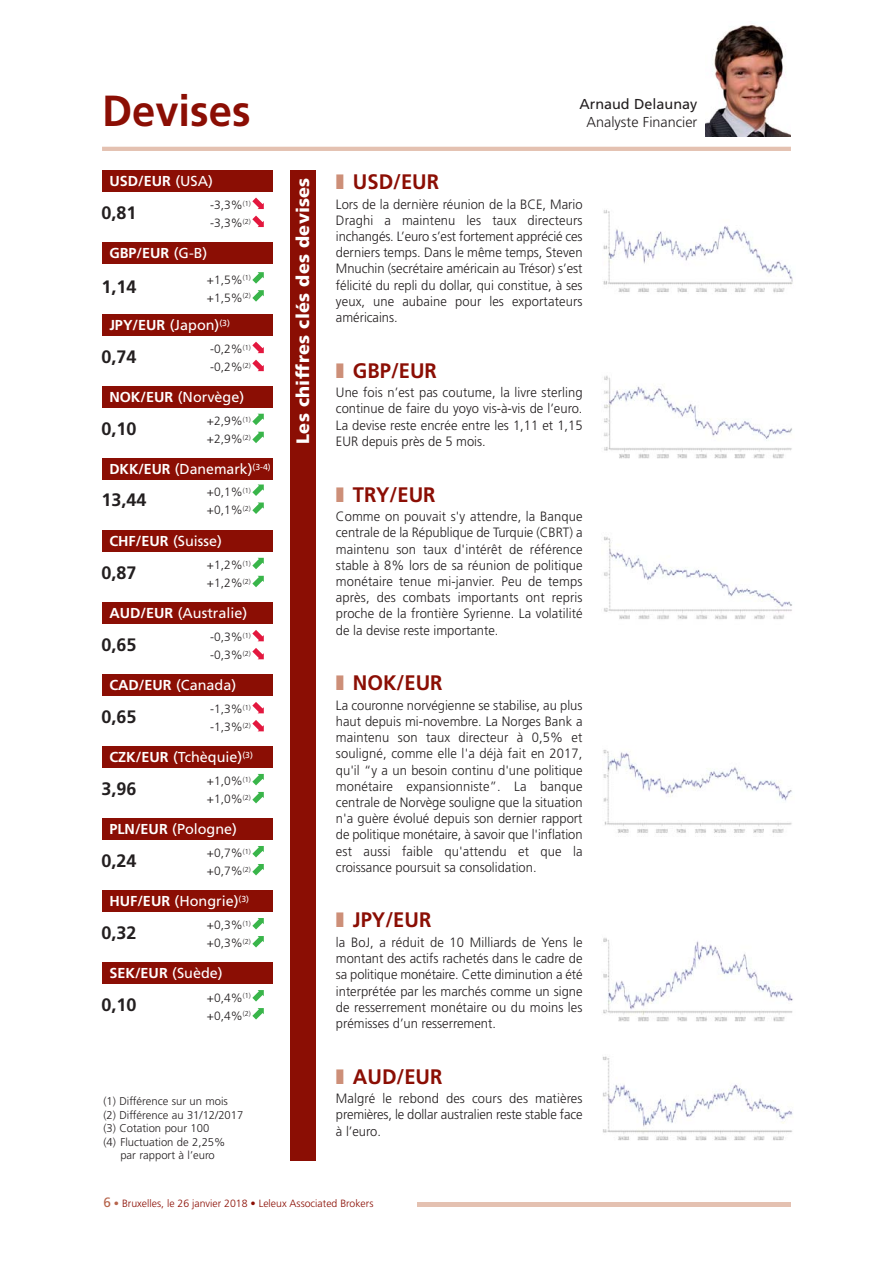
<style>
.page{position:relative;width:893px;height:1263px;background:#fff}
.page>*{position:absolute;margin:0;border:0;box-sizing:border-box;transform-origin:0 0}
.t1{font:700 43.5px "Frutiger";color:#8b0e04;scale:.96 1}
.t2{font:700 21px "Frutiger";color:#8b0e04;scale:.96 1}
.t3{font:700 18px "Frutiger";color:#231f20}
.t4{font:900 18px "Frutiger";letter-spacing:.01em;color:#fff}
.t5{font:14.4px "Frutiger";color:#fff}
.t6{font:700 14.4px "Frutiger";color:#fff}
.t7{font:300 14.4px "Frutiger";color:#231f20}
.t8{font:14.4px "Frutiger";color:#231f20}
.t9{font:300 13.5px/16.2px "Frutiger";color:#231f20;text-align:justify;scale:.96 1}
.t10{font:300 12px/18px "Frutiger";color:#231f20}
.t11{font:300 11.25px "Frutiger";color:#231f20}
.t12{font:300 10.5px "Frutiger";color:#8b0e04}
.s1{font-weight:400}
.s2{font-weight:700}
.s3{color:#cd8f78}
.s4{font-weight:400;font-size:13.5px;color:#b6644b}
.s5{color:#b6644b}
</style>
<div class="page">
<hr style="left:102px;top:1202px;width:689px;height:4px;background:#e4c1b1">
<div style="left:102px;top:1195px;width:315px;height:23px;background:#fff"></div>
<div style="left:102px;top:170px;width:170px;height:21px;background:#8b0e04"></div>
<div style="left:102px;top:242px;width:170px;height:21px;background:#8b0e04"></div>
<div style="left:102px;top:314px;width:170px;height:21px;background:#8b0e04"></div>
<div style="left:102px;top:386px;width:170px;height:21px;background:#8b0e04"></div>
<div style="left:102px;top:458px;width:170px;height:21px;background:#8b0e04"></div>
<div style="left:102px;top:530px;width:170px;height:22px;background:#8b0e04"></div>
<div style="left:102px;top:602px;width:170px;height:22px;background:#8b0e04"></div>
<div style="left:102px;top:674px;width:170px;height:22px;background:#8b0e04"></div>
<div style="left:102px;top:746px;width:170px;height:22px;background:#8b0e04"></div>
<div style="left:102px;top:818px;width:170px;height:22px;background:#8b0e04"></div>
<div style="left:102px;top:890px;width:170px;height:22px;background:#8b0e04"></div>
<div style="left:102px;top:962px;width:170px;height:22px;background:#8b0e04"></div>
<div style="left:291px;top:170px;width:25px;height:991px;background:#8b0e04"></div>
<img style="left:706px;top:25px;width:85px;height:111px">
<hr style="left:102px;top:147px;width:689px;height:4px;background:#e4c1b1">
<svg style="left:252px;top:216px;width:12px;height:11px"></svg>
<svg style="left:252px;top:198px;width:12px;height:11px"></svg>
<svg style="left:252px;top:272px;width:12px;height:12px"></svg>
<svg style="left:252px;top:290px;width:12px;height:12px"></svg>
<svg style="left:252px;top:360px;width:12px;height:11px"></svg>
<svg style="left:252px;top:342px;width:12px;height:11px"></svg>
<svg style="left:252px;top:414px;width:12px;height:11px"></svg>
<svg style="left:252px;top:432px;width:12px;height:11px"></svg>
<svg style="left:252px;top:484px;width:12px;height:12px"></svg>
<svg style="left:252px;top:502px;width:12px;height:12px"></svg>
<svg style="left:252px;top:558px;width:12px;height:11px"></svg>
<svg style="left:252px;top:576px;width:12px;height:11px"></svg>
<svg style="left:252px;top:648px;width:12px;height:11px"></svg>
<svg style="left:252px;top:630px;width:12px;height:11px"></svg>
<svg style="left:252px;top:720px;width:12px;height:11px"></svg>
<svg style="left:252px;top:702px;width:12px;height:11px"></svg>
<svg style="left:252px;top:792px;width:12px;height:11px"></svg>
<svg style="left:252px;top:774px;width:12px;height:11px"></svg>
<svg style="left:252px;top:864px;width:12px;height:11px"></svg>
<svg style="left:252px;top:846px;width:12px;height:11px"></svg>
<svg style="left:252px;top:918px;width:12px;height:11px"></svg>
<svg style="left:252px;top:936px;width:12px;height:11px"></svg>
<svg style="left:252px;top:990px;width:12px;height:11px"></svg>
<svg style="left:252px;top:1008px;width:12px;height:11px"></svg>
<img style="left:603px;top:210px;width:190px;height:83px">
<img style="left:604px;top:375px;width:188px;height:84px">
<img style="left:604px;top:536px;width:188px;height:84px">
<img style="left:603px;top:750px;width:189px;height:83px">
<img style="left:603px;top:938px;width:190px;height:84px">
<img style="left:603px;top:1056px;width:190px;height:85px">
<h1 class="t1" style="left:102px;top:94px;width:156px">Devises</h1>
<p class="t6" style="left:109px;top:175px;width:105px">USD/EUR <span class="s1">(USA)</span></p>
<h3 class="t3" style="left:102px;top:205px;width:37px">0,81</h3>
<p class="t10" style="left:210px;top:197px;width:42px">-3,3%<sup>(1) </sup>-3,3%<sup>(2)</sup></p>
<p class="t6" style="left:109px;top:247px;width:99px">GBP/EUR <span class="s1">(G-B)</span></p>
<h3 class="t3" style="left:102px;top:280px;width:37px">1,14</h3>
<p class="t10" style="left:207px;top:271px;width:45px">+1,5%<sup>(1) </sup>+1,5%<sup>(2)</sup></p>
<p class="t6" style="left:109px;top:319px;width:122px">JPY/EUR <span class="s1">(Japon)</span><sup>(3)</sup></p>
<h3 class="t3" style="left:102px;top:349px;width:37px">0,74</h3>
<p class="t10" style="left:210px;top:341px;width:42px">-0,2%<sup>(1) </sup>-0,2%<sup>(2)</sup></p>
<p class="t5" style="left:109px;top:391px;width:136px"><span class="s2">NOK/EUR</span> (Norvège)</p>
<h3 class="t3" style="left:102px;top:421px;width:37px">0,10</h3>
<p class="t10" style="left:207px;top:413px;width:45px">+2,9%<sup>(1) </sup>+2,9%<sup>(2)</sup></p>
<p class="t5" style="left:109px;top:463px;width:163px"><span class="s2">DKK/EUR</span> (Danemark)<sup>(3-4)</sup></p>
<h3 class="t3" style="left:102px;top:492px;width:47px">13,44</h3>
<p class="t10" style="left:207px;top:484px;width:45px">+0,1%<sup>(1) </sup>+0,1%<sup>(2)</sup></p>
<p class="t5" style="left:109px;top:535px;width:114px"><span class="s2">CHF/EUR</span> (Suisse)</p>
<h3 class="t3" style="left:102px;top:565px;width:37px">0,87</h3>
<p class="t10" style="left:207px;top:557px;width:45px">+1,2%<sup>(1) </sup>+1,2%<sup>(2)</sup></p>
<p class="t5" style="left:109px;top:607px;width:140px"><span class="s2">AUD/EUR</span> (Australie)</p>
<h3 class="t3" style="left:102px;top:637px;width:37px">0,65</h3>
<p class="t10" style="left:210px;top:629px;width:42px">-0,3%<sup>(1) </sup>-0,3%<sup>(2)</sup></p>
<p class="t5" style="left:109px;top:679px;width:128px"><span class="s2">CAD/EUR</span> (Canada)</p>
<h3 class="t3" style="left:102px;top:709px;width:37px">0,65</h3>
<p class="t10" style="left:210px;top:701px;width:42px">-1,3%<sup>(1) </sup>-1,3%<sup>(2)</sup></p>
<p class="t5" style="left:109px;top:751px;width:145px"><span class="s2">CZK/EUR</span> (Tchèquie)<sup>(3)</sup></p>
<h3 class="t3" style="left:102px;top:781px;width:37px">3,96</h3>
<p class="t10" style="left:207px;top:773px;width:45px">+1,0%<sup>(1) </sup>+1,0%<sup>(2)</sup></p>
<p class="t5" style="left:109px;top:823px;width:129px"><span class="s2">PLN/EUR</span> (Pologne)</p>
<h3 class="t3" style="left:102px;top:853px;width:37px">0,24</h3>
<p class="t10" style="left:207px;top:845px;width:45px">+0,7%<sup>(1) </sup>+0,7%<sup>(2)</sup></p>
<p class="t5" style="left:109px;top:895px;width:141px"><span class="s2">HUF/EUR</span> (Hongrie)<sup>(3)</sup></p>
<h3 class="t3" style="left:102px;top:925px;width:37px">0,32</h3>
<p class="t10" style="left:207px;top:917px;width:45px">+0,3%<sup>(1) </sup>+0,3%<sup>(2)</sup></p>
<p class="t6" style="left:109px;top:967px;width:115px">SEK/EUR <span class="s1">(Suède)</span></p>
<h3 class="t3" style="left:102px;top:997px;width:37px">0,10</h3>
<p class="t10" style="left:207px;top:989px;width:45px">+0,4%<sup>(1) </sup>+0,4%<sup>(2)</sup></p>
<h3 class="t4" style="left:296px;top:444px;width:268px;rotate:-90deg">Les chiffres clés des devises</h3>
<p class="t11" style="left:103px;top:1097px;width:126px">(1) Différence sur un mois</p>
<p class="t11" style="left:103px;top:1110px;width:141px">(2) Différence au 31/12/2017</p>
<p class="t11" style="left:103px;top:1124px;width:107px">(3) Cotation pour 100</p>
<p class="t11" style="left:103px;top:1137px;width:124px">(4) Fluctuation de 2,25%</p>
<p class="t11" style="left:120px;top:1151px;width:96px">par rapport à l’euro</p>
<p class="t8" style="left:579px;top:98px;width:120px">Arnaud Delaunay</p>
<p class="t7" style="left:587px;top:116px;width:112px">Analyste Financier</p>
<h2 class="t2" style="left:336px;top:173px;width:109px"><span class="s3">❚</span> USD/EUR</h2>
<p class="t9" style="left:336px;top:197px;width:258px">Lors de la dernière réunion de la BCE, Mario Draghi a maintenu les taux directeurs inchangés. L’euro s’est fortement apprécié ces derniers temps. Dans le même temps, Steven Mnuchin (secrétaire américain au Trésor) s’est félicité du repli du dollar, qui constitue, à ses yeux, une aubaine pour les exportateurs américains.</p>
<h2 class="t2" style="left:336px;top:362px;width:107px"><span class="s3">❚</span> GBP/EUR</h2>
<p class="t9" style="left:336px;top:386px;width:258px">Une fois n’est pas coutume, la livre sterling continue de faire du yoyo vis-à-vis de l’euro.<br>La devise reste encrée entre les 1,11 et 1,15<br>EUR depuis près de 5 mois.</p>
<h2 class="t2" style="left:336px;top:486px;width:105px"><span class="s3">❚</span> TRY/EUR</h2>
<p class="t9" style="left:336px;top:509px;width:258px">Comme on pouvait s'y attendre, la Banque centrale de la République de Turquie (CBRT) a maintenu son taux d'intérêt de référence stable à 8% lors de sa réunion de politique monétaire tenue mi-janvier. Peu de temps après, des combats importants ont repris proche de la frontière Syrienne. La volatilité de la devise reste importante.</p>
<h2 class="t2" style="left:336px;top:674px;width:113px"><span class="s3">❚</span> NOK/EUR</h2>
<p class="t9" style="left:336px;top:698px;width:258px">La couronne norvégienne se stabilise, au plus haut depuis mi-novembre. La Norges Bank a maintenu son taux directeur à 0,5% et souligné, comme elle l'a déjà fait en 2017, qu'il “y a un besoin continu d'une politique monétaire expansionniste”. La banque centrale de Norvège souligne que la situation n'a guère évolué depuis son dernier rapport de politique monétaire, à savoir que l'inflation est aussi faible qu'attendu et que la croissance poursuit sa consolidation.</p>
<h2 class="t2" style="left:336px;top:912px;width:101px"><span class="s3">❚</span> JPY/EUR</h2>
<p class="t9" style="left:336px;top:935px;width:258px">la BoJ, a réduit de 10 Milliards de Yens le montant des actifs rachetés dans le cadre de sa politique monétaire. Cette diminution a été interprétée par les marchés comme un signe de resserrement monétaire ou du moins les prémisses d’un resserrement.</p>
<h2 class="t2" style="left:336px;top:1068px;width:113px"><span class="s3">❚</span> AUD/EUR</h2>
<p class="t9" style="left:336px;top:1091px;width:258px">Malgré le rebond des cours des matières premières, le dollar australien reste stable face à l’euro.</p>
<p class="t12" style="left:104px;top:1199px;width:271px"><span class="s4">6</span> <span class="s5">•</span> Bruxelles, le 26 janvier 2018 • Leleux Associated Brokers</p>
</div>
